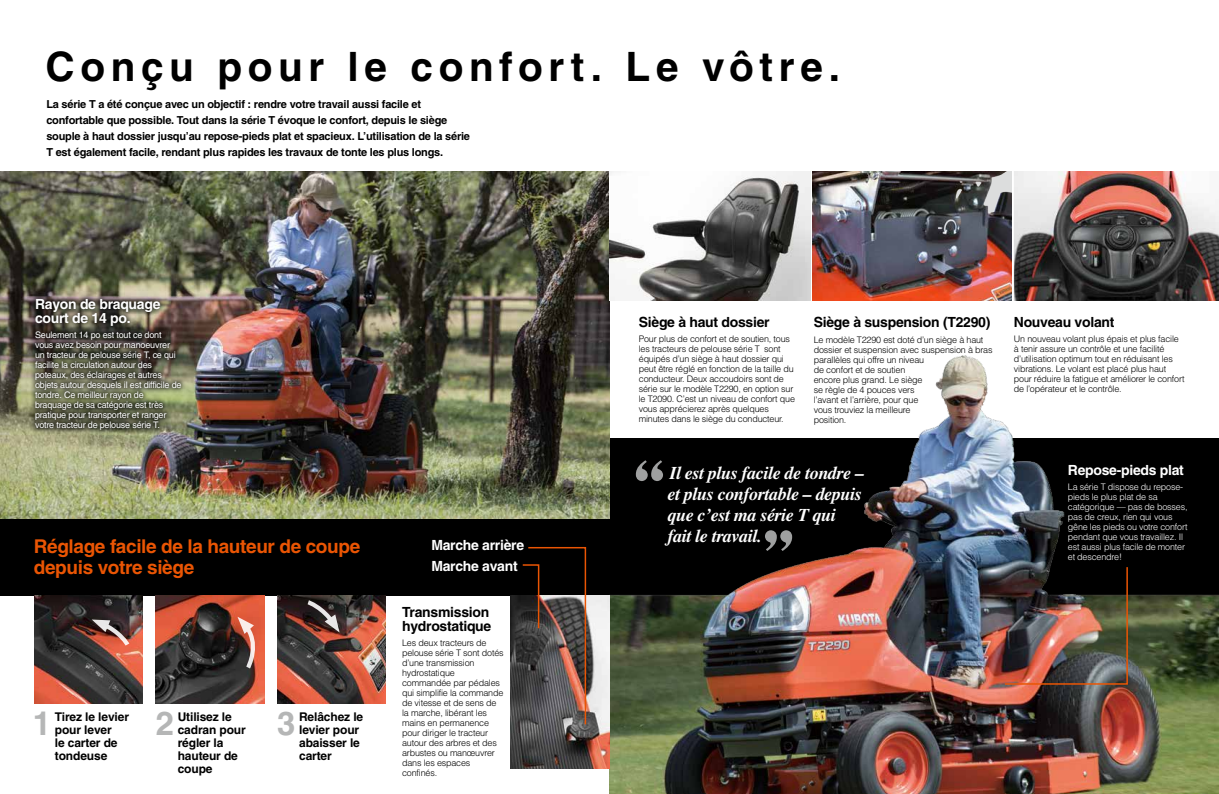
<style>
.page{position:relative;width:1219px;height:794px;background:#fff}
.page>*{position:absolute;margin:0;border:0;box-sizing:border-box;transform-origin:0 0}
.t1{font:800 72px "Ryumin";color:#9fa0a0}
.t2{font:700 40.5px "Helvetica";letter-spacing:.14em;color:#000}
.t3{font:700 33px "Helvetica";color:#b5b6b6}
.t4{font:700 19px/21px "Helvetica";letter-spacing:-.02em;color:#ea5504}
.t5{font:italic 700 18px/21px "Times";letter-spacing:-.02em;color:#fff;text-align:justify}
.t6{font:700 14px/14px "Helvetica";letter-spacing:-.02em;color:#000}
.t7{font:700 14px/14px "Helvetica";letter-spacing:-.02em;color:#fff}
.t8{font:700 12px/13px "Helvetica";letter-spacing:-.01em;color:#000}
.t9{font:700 11px/16px "Helvetica";letter-spacing:-.02em;color:#000}
.t10{font:300 9px/10px "Helvetica";letter-spacing:-.02em;color:#000}
.t11{font:9px/10px "Helvetica";letter-spacing:-.02em;color:#fff}
.t12{font:300 9px/10px "Helvetica";letter-spacing:-.02em;color:#fff}
</style>
<div class="page">
<div style="left:0;top:438px;width:1219px;height:157px;background:#000"></div>
<img style="left:0;top:171px;width:609px;height:348px">
<img style="left:609px;top:355px;width:610px;height:439px">
<img style="left:1014px;top:171px;width:205px;height:129px">
<img style="left:510px;top:595px;width:99px;height:173px">
<div style="left:29px;top:292px;width:158px;height:143px;background:#000;opacity:.75"></div>
<img style="left:1003px;top:565px;width:126px;height:120px">
<img style="left:521px;top:547px;width:66px;height:179px">
<img style="left:34px;top:595px;width:109px;height:108px">
<img style="left:277px;top:595px;width:109px;height:108px">
<img style="left:156px;top:595px;width:108px;height:109px">
<svg style="left:306px;top:598px;width:34px;height:34px"></svg>
<svg style="left:237px;top:616px;width:19px;height:53px"></svg>
<svg style="left:92px;top:618px;width:39px;height:31px"></svg>
<img style="left:813px;top:172px;width:199px;height:129px">
<img style="left:609px;top:172px;width:202px;height:129px">
<h2 class="t2" style="left:45px;top:42px;width:796px">Conçu pour le confort. Le vôtre.</h2>
<p class="t9" style="left:46px;top:96px;width:425px">La série T a été conçue avec un objectif : rendre votre travail aussi facile et confortable que possible. Tout dans la série T évoque le confort, depuis le siège souple à haut dossier jusqu’au repose-pieds plat et spacieux. L’utilisation de la série T est également facile, rendant plus rapides les travaux de tonte les plus longs.</p>
<h3 class="t7" style="left:35px;top:297px;width:127px">Rayon de braquage court de 14 po.</h3>
<p class="t11" style="left:35px;top:329px;width:148px">Seulement 14 po est tout ce dont vous avez besoin pour manoeuvrer un tracteur de pelouse série T, ce qui facilite la circulation autour des poteaux, des éclairages et autres objets autour desquels il est difficile de tondre. Ce meilleur rayon de braquage de sa catégorie est très pratique pour transporter et ranger votre tracteur de pelouse série T.</p>
<h3 class="t4" style="left:34px;top:536px;width:328px">Réglage facile de la hauteur de coupe depuis votre siège</h3>
<h3 class="t3" style="left:33px;top:703px;width:20px">1</h3>
<h3 class="t8" style="left:178px;top:710px;width:70px">Utilisez le cadran pour régler la hauteur de coupe</h3>
<h3 class="t3" style="left:156px;top:703px;width:20px">2</h3>
<h3 class="t8" style="left:299px;top:710px;width:66px">Relâchez le levier pour abaisser le carter</h3>
<h3 class="t3" style="left:277px;top:703px;width:20px">3</h3>
<h3 class="t8" style="left:55px;top:710px;width:76px">Tirez le levier pour lever<br>le carter de tondeuse</h3>
<h3 class="t7" style="left:431px;top:534px;width:94px;line-height:21px">Marche arrière<br>Marche avant</h3>
<h3 class="t6" style="left:402px;top:605px;width:91px">Transmission hydrostatique</h3>
<p class="t10" style="left:402px;top:637px;width:103px">Les deux tracteurs de pelouse série T sont dotés d’une transmission hydrostatique commandée par pédales qui simplifie la commande de vitesse et de sens de la marche, libérant les mains en permanence pour diriger le tracteur autour des arbres et des arbustes ou manœuvrer dans les espaces confinés.</p>
<h3 class="t6" style="left:639px;top:315px;width:132px">Siège à haut dossier</h3>
<p class="t10" style="left:639px;top:333px;width:158px">Pour plus de confort et de soutien, tous les tracteurs de pelouse série T sont équipés d’un siège à haut dossier qui peut être réglé en fonction de la taille du conducteur. Deux accoudoirs sont de série sur le modèle T2290, en option sur le T2090. C’est un niveau de confort que vous apprécierez après quelques minutes dans le siège du conducteur.</p>
<h3 class="t6" style="left:814px;top:315px;width:178px">Siège à suspension (T2290)</h3>
<p class="t10" style="left:814px;top:334px;width:180px">Le modèle T2290 est doté d’un siège à haut dossier et suspension avec suspension à bras parallèles qui offre un niveau<br>de confort et de soutien<br>encore plus grand. Le siège<br>se règle de 4 pouces vers<br>l’avant et l’arrière, pour que<br>vous trouviez la meilleure<br>position.</p>
<h1 class="t1" style="left:596px;top:447px;width:73px">“</h1>
<h3 class="t5" style="left:668px;top:462px;width:198px">Il est plus facile de tondre – et plus confortable – depuis que c’est ma série T qui</h3>
<h3 class="t5" style="left:668px;top:525px;width:96px">fait le travail.</h3>
<h1 class="t1" style="left:762px;top:516px;width:73px">”</h1>
<h3 class="t6" style="left:1014px;top:315px;width:102px">Nouveau volant</h3>
<p class="t10" style="left:1014px;top:333px;width:172px">Un nouveau volant plus épais et plus facile à tenir assure un contrôle et une facilité d’utilisation optimum tout en réduisant les vibrations. Le volant est placé plus haut pour réduire la fatigue et améliorer le confort de l’opérateur et le contrôle.</p>
<h3 class="t7" style="left:1068px;top:463px;width:118px">Repose-pieds plat</h3>
<p class="t12" style="left:1068px;top:481px;width:121px">La série T dispose du repose&shy;pieds le plus plat de sa catégorique — pas de bosses, pas de creux, rien qui vous gêne les pieds ou votre confort pendant que vous travaillez. Il est aussi plus facile de monter et descendre!</p>
</div>
